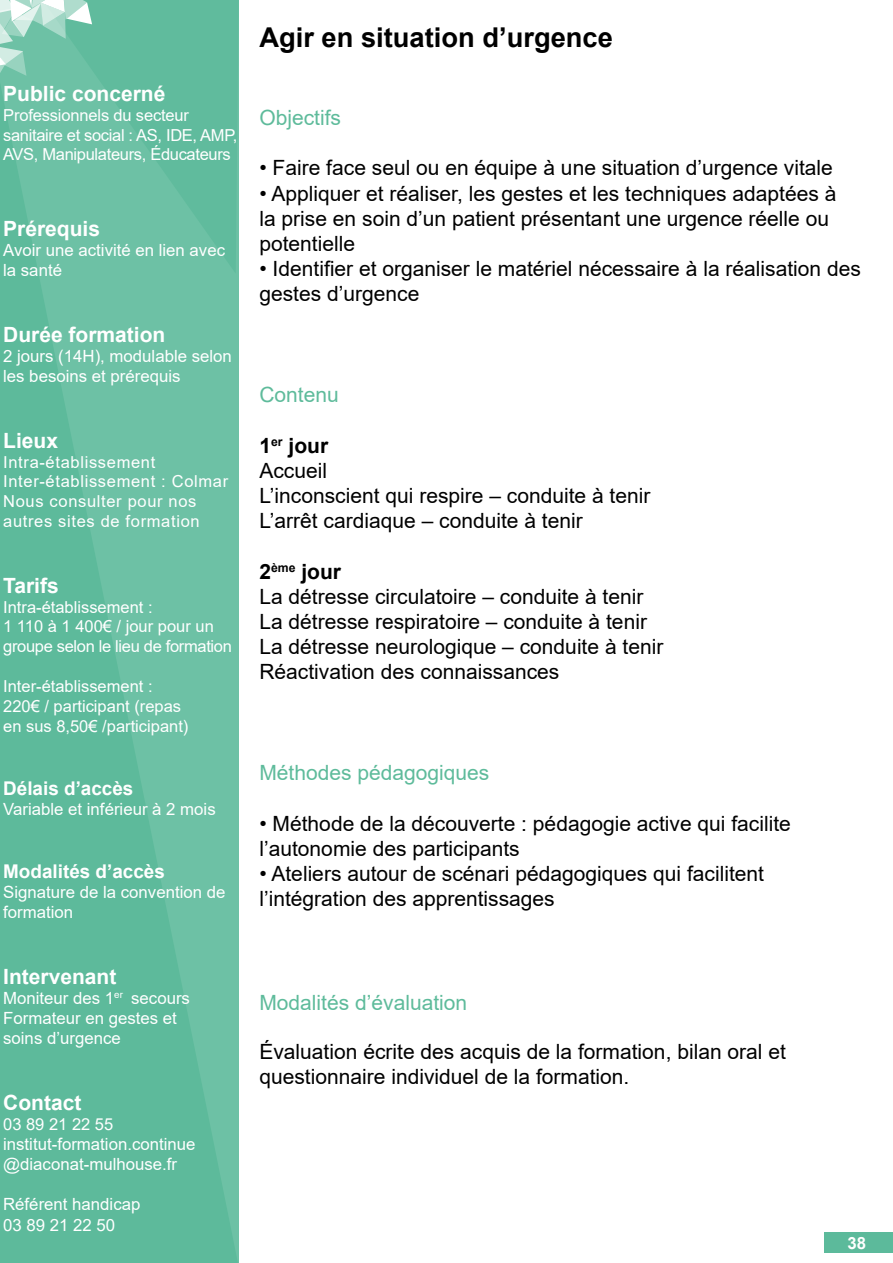
<style>
.page{position:relative;width:893px;height:1263px;background:#fff}
.page>*{position:absolute;margin:0;border:0;box-sizing:border-box;transform-origin:0 0}
.TITRES_DES_FORMATION{font:700 27.3px "Arial";color:#000}
.t1{font:21px/25.2px "Arial";color:#000}
.sections{font:21px "Arial";color:#5ebb9b}
.titres_colonnes{font:700 21px "Arial";color:#fff}
.t2{font:700 21px "Arial";color:#000}
.texte_colonne{font:700 21px "Arial";color:#fff}
.texte_colonne-2{font:700 18.9px "Arial";color:#fff}
.titres_colonnes-2{font:16.8px/20.1px "Arial";color:#fff}
.texte_colonne-3{font:16.8px/20.1px "Arial";color:#fff}
.t3{font:700 16.8px "Arial";color:#fff}
.texte_colonne-4{font:16.5px/19.8px "Arial";letter-spacing:-.02em;color:#fff}
.texte_colonne-5{font:16.5px/20.1px "Arial";color:#fff}
.texte_colonne-6{font:16.5px/20.1px "Arial";letter-spacing:.04em;color:#fff}
</style>
<div class="page">
<svg style="left:0;top:0;width:238px;height:1263px;background:#64bd9f"></svg>
<div style="left:824px;top:1233px;width:68px;height:20px;background:#5cba9b"></div>
<svg style="left:0;top:0;width:92px;height:84px;background:#90d0bb"></svg>
<p class="titres_colonnes" style="left:3px;top:79px;width:164px">Public concerné</p>
<p class="texte_colonne-4" style="left:3px;top:105px;width:236px">Professionnels du secteur sanitaire et social : AS, IDE, AMP,<br>AVS, Manipulateurs, Éducateurs</p>
<p class="titres_colonnes" style="left:3px;top:214px;width:98px">Prérequis</p>
<p class="texte_colonne-3" style="left:3px;top:240px;width:223px">Avoir une activité en lien avec la santé</p>
<p class="titres_colonnes" style="left:3px;top:320px;width:164px">Durée formation</p>
<p class="titres_colonnes-2" style="left:3px;top:346px;width:230px">2 jours (14H), modulable selon les besoins et prérequis</p>
<p class="titres_colonnes" style="left:3px;top:426px;width:56px">Lieux</p>
<p class="texte_colonne-6" style="left:3px;top:452px;width:154px">Intra-établissement</p>
<p class="texte_colonne-6" style="left:3px;top:471px;width:227px">Inter-établissement : Colmar</p>
<p class="texte_colonne-6" style="left:3px;top:491px;width:198px">Nous consulter pour nos autres sites de formation</p>
<p class="titres_colonnes" style="left:3px;top:571px;width:57px">Tarifs</p>
<p class="texte_colonne-5" style="left:3px;top:597px;width:151px">Intra-établissement :</p>
<p class="texte_colonne-4" style="left:3px;top:617px;width:230px">1 110 à 1 400€ / jour pour un groupe selon le lieu de formation</p>
<p class="texte_colonne-5" style="left:3px;top:676px;width:151px">Inter-établissement :</p>
<p class="texte_colonne-5" style="left:3px;top:696px;width:187px">220€ / participant (repas en sus 8,50€ /participant)</p>
<p class="texte_colonne-2" style="left:3px;top:775px;width:132px">Délais d’accès</p>
<p class="texte_colonne-3" style="left:3px;top:799px;width:214px">Variable et inférieur à 2 mois</p>
<p class="texte_colonne-2" style="left:3px;top:858px;width:163px">Modalités d’accès</p>
<p class="texte_colonne-3" style="left:3px;top:882px;width:224px">Signature de la convention de formation</p>
<p class="texte_colonne" style="left:3px;top:962px;width:115px">Intervenant</p>
<p class="titres_colonnes-2" style="left:3px;top:988px;width:188px">Moniteur des 1<sup>er</sup> secours</p>
<p class="titres_colonnes-2" style="left:3px;top:1008px;width:175px">Formateur en gestes et</p>
<p class="titres_colonnes-2" style="left:3px;top:1028px;width:119px">soins d’urgence</p>
<p class="titres_colonnes" style="left:3px;top:1088px;width:80px">Contact</p>
<p class="texte_colonne-5" style="left:3px;top:1114px;width:112px">03 89 21 22 55</p>
<p class="titres_colonnes-2" style="left:3px;top:1134px;width:194px">institut-formation.continue @diaconat-mulhouse.fr</p>
<p class="titres_colonnes-2" style="left:3px;top:1194px;width:139px">Référent handicap</p>
<p class="titres_colonnes-2" style="left:3px;top:1214px;width:114px">03 89 21 22 50</p>
<p class="TITRES_DES_FORMATION" style="left:259px;top:18px;width:355px">Agir en situation d’urgence</p>
<p class="sections" style="left:259px;top:103px;width:83px">Objectifs</p>
<p class="t1" style="left:259px;top:155px;width:575px">• Faire face seul ou en équipe à une situation d’urgence vitale</p>
<p class="t1" style="left:259px;top:180px;width:579px">• Appliquer et réaliser, les gestes et les techniques adaptées à la prise en soin d’un patient présentant une urgence réelle ou potentielle</p>
<p class="t1" style="left:259px;top:256px;width:603px">• Identifier et organiser le matériel nécessaire à la réalisation des gestes d’urgence</p>
<p class="sections" style="left:259px;top:380px;width:81px">Contenu</p>
<p class="t2" style="left:259px;top:430px;width:70px">1<sup>er</sup> jour</p>
<p class="t1" style="left:259px;top:458px;width:69px">Accueil</p>
<p class="t1" style="left:259px;top:483px;width:393px">L’inconscient qui respire – conduite à tenir</p>
<p class="t1" style="left:259px;top:508px;width:325px">L’arrêt cardiaque – conduite à tenir</p>
<p class="t2" style="left:259px;top:556px;width:83px">2<sup>ème</sup> jour</p>
<p class="t1" style="left:259px;top:584px;width:386px">La détresse circulatoire – conduite à tenir</p>
<p class="t1" style="left:259px;top:609px;width:389px">La détresse respiratoire – conduite à tenir</p>
<p class="t1" style="left:259px;top:634px;width:405px">La détresse neurologique – conduite à tenir</p>
<p class="t1" style="left:259px;top:659px;width:301px">Réactivation des connaissances</p>
<p class="sections" style="left:259px;top:758px;width:231px">Méthodes pédagogiques</p>
<p class="t1" style="left:259px;top:810px;width:533px">• Méthode de la découverte : pédagogie active qui facilite l’autonomie des participants</p>
<p class="t1" style="left:259px;top:861px;width:506px">• Ateliers autour de scénari pédagogiques qui facilitent l’intégration des apprentissages</p>
<p class="sections" style="left:259px;top:988px;width:209px">Modalités d’évaluation</p>
<p class="t1" style="left:259px;top:1039px;width:528px">Évaluation écrite des acquis de la formation, bilan oral et questionnaire individuel de la formation.</p>
<p class="t3" style="left:847px;top:1231px;width:20px">38</p>
</div>
